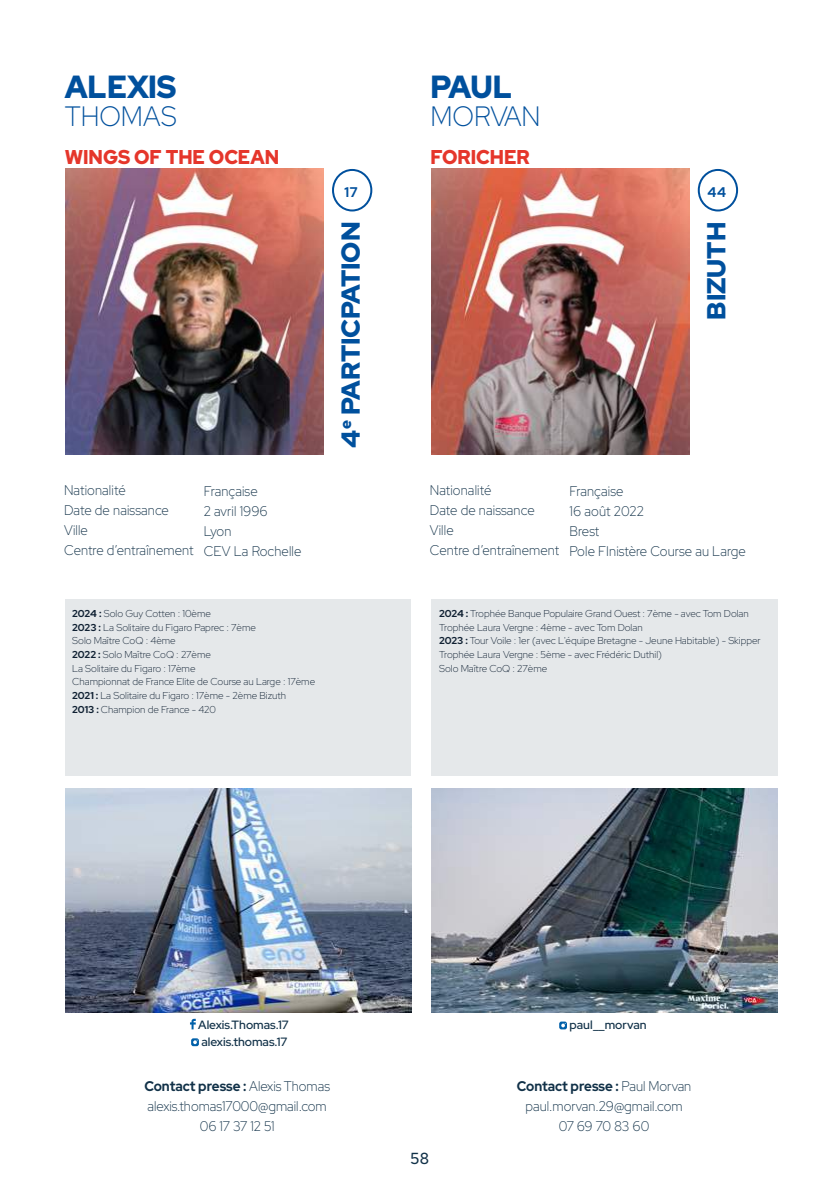
<style>
.page{position:relative;width:840px;height:1191px;background:#fff}
.page>*{position:absolute;margin:0;border:0;box-sizing:border-box;transform-origin:0 0}
.t1{font:900 32px "Red Hat Display";color:#00509d;scale:.95 1}
.t2{font:300 28px "Red Hat Display";color:#00509d;scale:.95 1}
.t3{font:900 26px "Red Hat Display";color:#00509d}
.t4{font:900 20px "Red Hat Display";color:#e5362b;scale:.95 1}
.t5{font:500 16px "Red Hat Display";color:#113148;scale:.95 1}
.t6{font:300 14px/20px "Red Hat Display";letter-spacing:.01em;color:#113148;scale:.95 1}
.t7{font:700 14px "Red Hat Display";color:#00509d;scale:.95 1}
.t8{font:500 12px/16.8px "Red Hat Display";color:#113148}
.t9{font:300 10px/13.6px "Red Hat Display";color:#0f2032}
.s1{font-weight:700}
</style>
<div class="page">
<div style="left:431px;top:599px;width:345px;height:177px;background:#e5e8ea"></div>
<div style="left:332px;top:169px;width:40px;height:42px;border:2px solid #00509d;border-radius:50%"></div>
<div style="left:697px;top:169px;width:40px;height:42px;border:2px solid #00509d;border-radius:50%"></div>
<img style="left:65px;top:169px;width:258px;height:286px">
<img style="left:431px;top:169px;width:257px;height:286px">
<img style="left:65px;top:788px;width:346px;height:225px">
<img style="left:431px;top:788px;width:345px;height:225px">
<svg style="left:190px;top:1018px;width:6px;height:11px"></svg>
<svg style="left:191px;top:1038px;width:8px;height:8px"></svg>
<svg style="left:559px;top:1021px;width:7px;height:8px"></svg>
<div style="left:65px;top:599px;width:345px;height:177px;background:#e5e8ea"></div>
<h1 class="t1" style="left:65px;top:65px;width:119px">ALEXIS</h1>
<h2 class="t2" style="left:65px;top:98px;width:119px">THOMAS</h2>
<h3 class="t4" style="left:65px;top:143px;width:227px">WINGS OF THE OCEAN</h3>
<h1 class="t1" style="left:430px;top:65px;width:87px">PAUL</h1>
<h2 class="t2" style="left:430px;top:98px;width:117px">MORVAN</h2>
<h3 class="t4" style="left:430px;top:143px;width:106px">FORICHER</h3>
<h3 class="t7" style="left:344px;top:183px;width:15px">17</h3>
<h3 class="t7" style="left:707px;top:183px;width:21px">44</h3>
<h3 class="t3" style="left:333px;top:447px;width:227px;rotate:-90deg">4<sup>e</sup> PARTICPATION</h3>
<h3 class="t3" style="left:699px;top:319px;width:99px;rotate:-90deg">BIZUTH</h3>
<h3 class="t6" style="left:64px;top:479px;width:138px">Nationalité<br>Date de naissance<br>Ville<br>Centre d’entraînement</h3>
<h3 class="t6" style="left:429px;top:479px;width:138px">Nationalité<br>Date de naissance<br>Ville<br>Centre d’entraînement</h3>
<h3 class="t6" style="left:204px;top:480px;width:104px">Française<br>2 avril 1996<br>Lyon<br>CEV La Rochelle</h3>
<h3 class="t6" style="left:569px;top:480px;width:187px">Française<br>16 août 2022<br>Brest<br>Pole FInistère Course au Large</h3>
<p class="t9" style="left:72px;top:606px;width:244px"><span class="s1">2024 :</span> Solo Guy Cotten : 10ème<br><span class="s1">2023 :</span> La Solitaire du Figaro Paprec : 7ème<br>Solo Maître CoQ : 4ème<br><span class="s1">2022 :</span> Solo Maître CoQ : 27ème<br>La Solitaire du Figaro : 17ème<br>Championnat de France Elite de Course au Large : 17ème <span class="s1">2021 :</span> La Solitaire du Figaro : 17ème - 2ème Bizuth<br><span class="s1">2013 :</span> Champion de France - 420</p>
<p class="t9" style="left:439px;top:606px;width:323px"><span class="s1">2024 :</span> Trophée Banque Populaire Grand Ouest : 7ème - avec Tom Dolan Trophée Laura Vergne : 4ème - avec Tom Dolan<br><span class="s1">2023 :</span> Tour Voile : 1er (avec L'équipe Bretagne - Jeune Habitable) - Skipper Trophée Laura Vergne : 5ème - avec Frédéric Duthil)<br>Solo Maître CoQ : 27ème</p>
<p class="t8" style="left:198px;top:1016px;width:92px">Alexis.Thomas.17 alexis.thomas.17</p>
<p class="t8" style="left:569px;top:1016px;width:79px">paul__morvan</p>
<h3 class="t6" style="left:144px;top:1075px;width:197px;text-align:center"><span class="s1">Contact presse :</span> Alexis Thomas alexis.thomas17000@gmail.com<br>06 17 37 12 51</h3>
<h3 class="t5" style="left:410px;top:1148px;width:21px">58</h3>
<h3 class="t6" style="left:516px;top:1075px;width:185px;text-align:center"><span class="s1">Contact presse :</span> Paul Morvan paul.morvan.29@gmail.com<br>07 69 70 83 60</h3>
</div>
